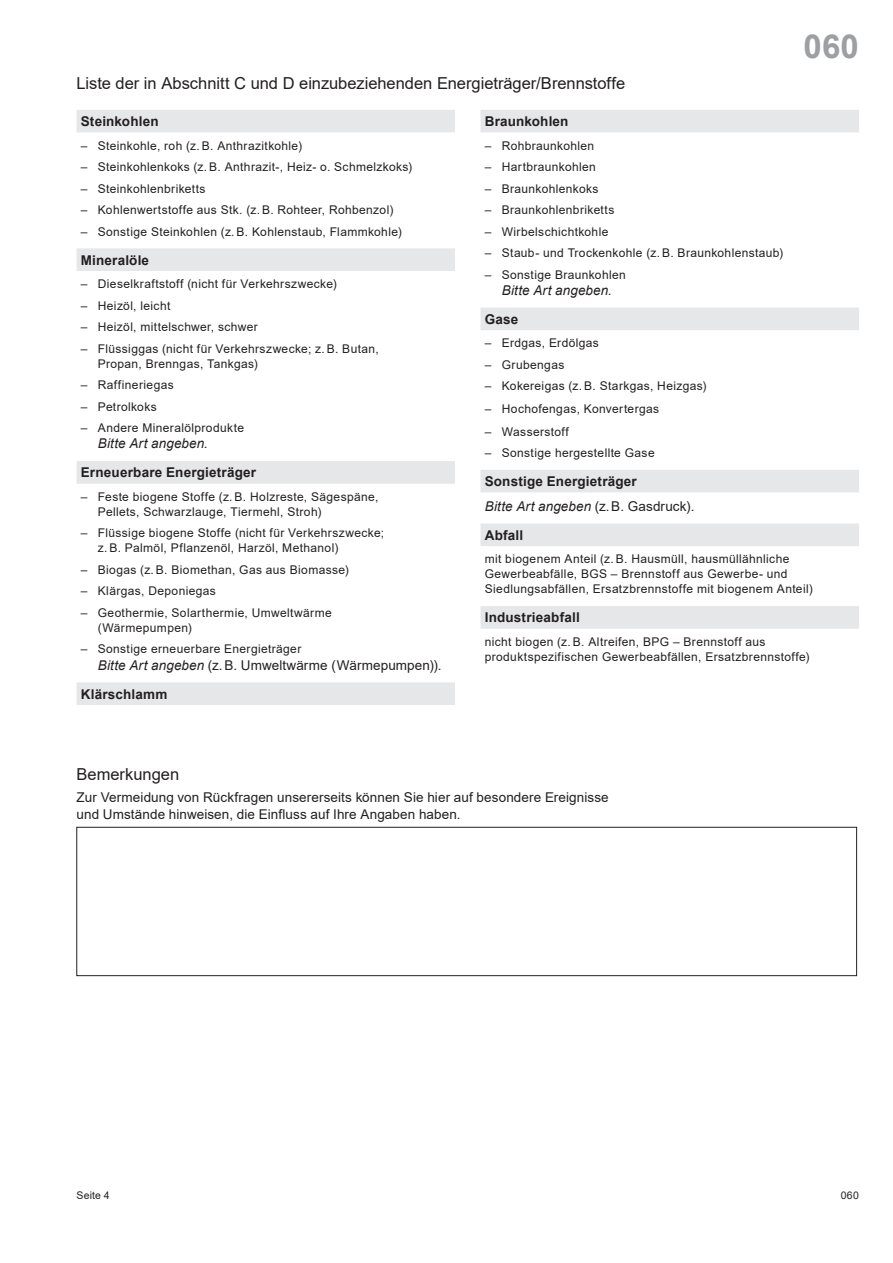
<style>
.page{position:relative;width:893px;height:1263px;background:#fff}
.page>*{position:absolute;margin:0;border:0;box-sizing:border-box;transform-origin:0 0}
.t1{font:700 33px "Arial";color:#9d9fa2}
.t2{font:16.5px "Arial";color:#231f20}
.t3{font:13.5px/29px "Arial";letter-spacing:.005em;color:#231f20}
.t4{font:700 13.5px/24.8px "Arial";letter-spacing:.015em;color:#231f20}
.t5{font:italic 13.5px "Arial";letter-spacing:.01em;color:#231f20}
.t6{font:12px/15px "Arial";letter-spacing:.03em;color:#231f20}
.t7{font:10.5px "Arial";letter-spacing:.015em;color:#231f20}
.s1{font-style:italic}
.s2{font-weight:700}
.s3{font-weight:400;font-style:italic}
.s4{font-weight:400}
</style>
<div class="page">
<svg style="left:77px;top:110px;width:378px;height:595px"></svg>
<svg style="left:480px;top:110px;width:379px;height:519px"></svg>
<div style="left:77px;top:827px;width:780px;height:149px;border:1px solid #231f20"></div>
<h2 class="t2" style="left:77px;top:71px;width:550px">Liste der in Abschnitt C und D einzubeziehenden Energieträger/Brennstoffe</h2>
<h1 class="t1" style="left:804px;top:23px;width:57px">060</h1>
<p class="t4" style="left:81px;top:109px;width:79px">Steinkohlen</p>
<p class="t6" style="left:81px;top:138px;width:223px">– Steinkohle, roh (z.B. Anthrazitkohle)</p>
<p class="t6" style="left:81px;top:159px;width:333px">– Steinkohlenkoks (z.B. Anthrazit-, Heiz- o. Schmelzkoks)</p>
<p class="t6" style="left:81px;top:181px;width:126px">– Steinkohlenbriketts</p>
<p class="t6" style="left:81px;top:202px;width:314px">– Kohlenwertstoffe aus Stk. (z.B. Rohteer, Rohbenzol)</p>
<p class="t6" style="left:81px;top:224px;width:322px">– Sonstige Steinkohlen (z.B. Kohlenstaub, Flammkohle)</p>
<p class="t4" style="left:81px;top:248px;width:70px">Mineralöle</p>
<p class="t6" style="left:81px;top:276px;width:257px">– Dieselkraftstoff (nicht für Verkehrszwecke)</p>
<p class="t6" style="left:81px;top:298px;width:91px">– Heizöl, leicht</p>
<p class="t6" style="left:81px;top:319px;width:179px">– Heizöl, mittelschwer, schwer</p>
<p class="t6" style="left:98px;top:341px;width:283px;text-indent:-17px">– Flüssiggas (nicht für Verkehrszwecke; z.B. Butan,<br>Propan, Brenngas, Tankgas)</p>
<p class="t6" style="left:81px;top:377px;width:95px">– Raffineriegas</p>
<p class="t6" style="left:81px;top:399px;width:77px">– Petrolkoks</p>
<p class="t6" style="left:81px;top:420px;width:165px">– Andere Mineralölprodukte</p>
<p class="t5" style="left:98px;top:435px;width:112px">Bitte Art angeben.</p>
<p class="t4" style="left:81px;top:460px;width:177px">Erneuerbare Energieträger</p>
<p class="t6" style="left:98px;top:489px;width:282px;text-indent:-17px">– Feste biogene Stoffe (z.B. Holzreste, Sägespäne,<br>Pellets, Schwarzlauge, Tiermehl, Stroh)</p>
<p class="t6" style="left:98px;top:526px;width:288px;text-indent:-17px">– Flüssige biogene Stoffe (nicht für Verkehrszwecke; z.B. Palmöl, Pflanzenöl, Harzöl, Methanol)</p>
<p class="t6" style="left:81px;top:562px;width:270px">– Biogas (z.B. Biomethan, Gas aus Biomasse)</p>
<p class="t6" style="left:81px;top:584px;width:137px">– Klärgas, Deponiegas</p>
<p class="t6" style="left:98px;top:605px;width:235px;text-indent:-17px">– Geothermie, Solarthermie, Umweltwärme (Wärmepumpen)</p>
<p class="t6" style="left:81px;top:642px;width:222px">– Sonstige erneuerbare Energieträger</p>
<p class="t3" style="left:81px;top:650px;width:362px;text-indent:17px"><span class="s1">Bitte Art angeben</span> (z.B. Umweltwärme ( Wärmepumpen)).<br><span class="s2">Klärschlamm</span></p>
<p class="t4" style="left:485px;top:109px;width:85px">Braunkohlen</p>
<p class="t6" style="left:485px;top:138px;width:111px">– Rohbraunkohlen</p>
<p class="t6" style="left:485px;top:159px;width:113px">– Hartbraunkohlen</p>
<p class="t6" style="left:485px;top:181px;width:115px">– Braunkohlenkoks</p>
<p class="t6" style="left:485px;top:202px;width:131px">– Braunkohlenbriketts</p>
<p class="t6" style="left:485px;top:224px;width:125px">– Wirbelschichtkohle</p>
<p class="t6" style="left:485px;top:245px;width:300px">– Staub- und Trockenkohle (z.B. Braunkohlenstaub)</p>
<p class="t6" style="left:485px;top:267px;width:143px">– Sonstige Braunkohlen</p>
<p class="t5" style="left:502px;top:281px;width:112px">Bitte Art angeben.</p>
<p class="t4" style="left:485px;top:307px;width:35px">Gase</p>
<p class="t6" style="left:485px;top:336px;width:116px">– Erdgas, Erdölgas</p>
<p class="t6" style="left:485px;top:357px;width:81px">– Grubengas</p>
<p class="t6" style="left:485px;top:379px;width:223px">– Kokereigas (z.B. Starkgas, Heizgas)</p>
<p class="t6" style="left:485px;top:401px;width:176px">– Hochofengas, Konvertergas</p>
<p class="t6" style="left:485px;top:424px;width:86px">– Wasserstoff</p>
<p class="t6" style="left:485px;top:445px;width:171px">– Sonstige hergestellte Gase</p>
<p class="t4" style="left:485px;top:469px;width:211px">Sonstige Energieträger<br><span class="s3">Bitte Art angeben</span> <span class="s4">(z.B. Gasdruck).</span></p>
<p class="t4" style="left:485px;top:523px;width:40px">Abfall</p>
<p class="t6" style="left:485px;top:551px;width:330px">mit biogenem Anteil (z.B. Hausmüll, hausmüllähnliche<br>Gewerbeabfälle, BGS – Brennstoff aus Gewerbe- und<br>Siedlungsabfällen, Ersatzbrennstoffe mit biogenem Anteil)</p>
<p class="t4" style="left:485px;top:605px;width:97px">Industrieabfall</p>
<p class="t6" style="left:485px;top:634px;width:326px">nicht biogen (z.B. Altreifen, BPG – Brennstoff aus produktspezifischen Gewerbeabfällen, Ersatzbrennstoffe)</p>
<h2 class="t2" style="left:77px;top:762px;width:104px">Bemerkungen</h2>
<p class="t3" style="left:77px;top:789px;width:534px;line-height:16.2px">Zur Vermeidung von Rückfragen unsererseits können Sie hier auf besondere Ereignisse und Umstände hinweisen, die Einfluss auf Ihre Angaben haben.</p>
<p class="t7" style="left:77px;top:1188px;width:35px">Seite 4</p>
<p class="t7" style="left:841px;top:1188px;width:20px">060</p>
</div>
